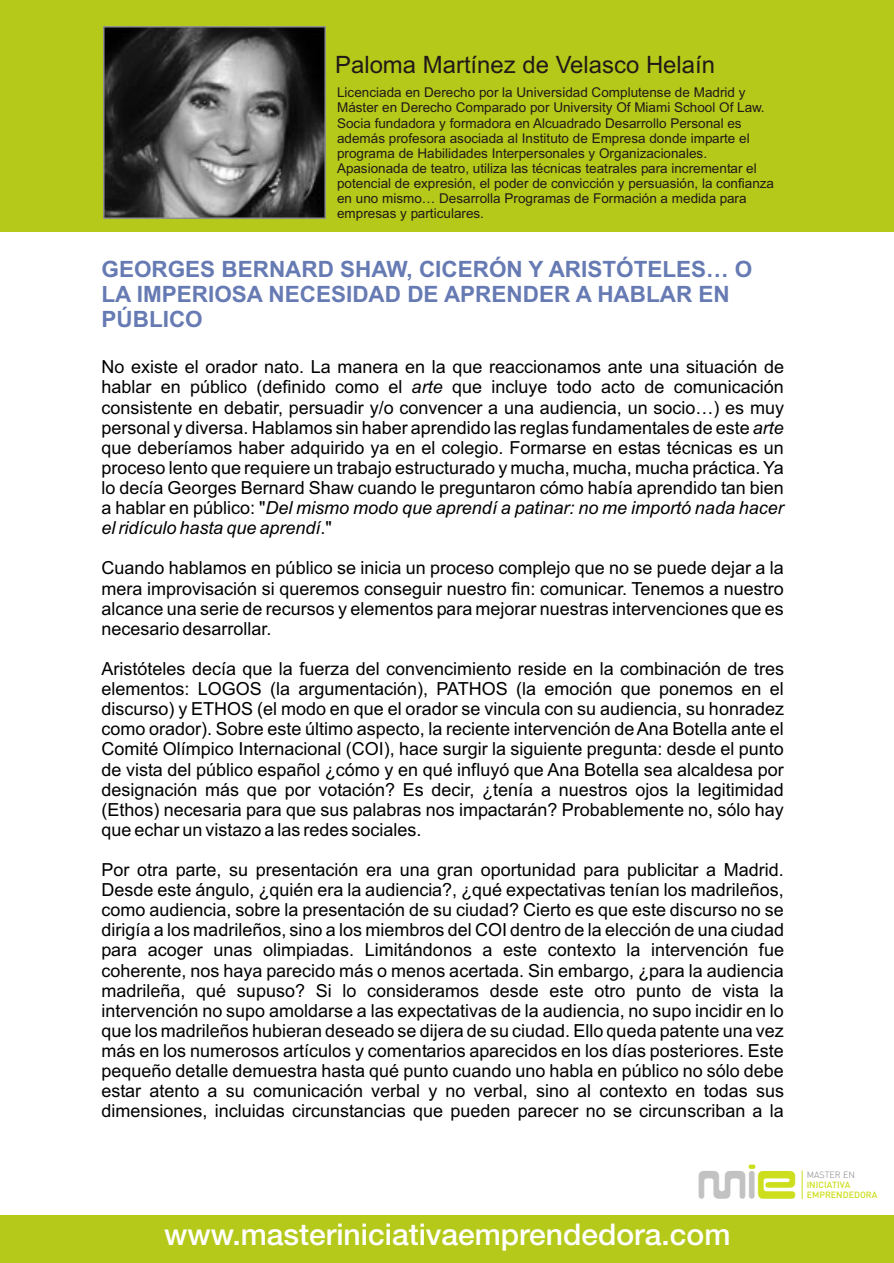
<style>
.page{position:relative;width:894px;height:1263px;background:#fff}
.page>*{position:absolute;margin:0;border:0;box-sizing:border-box;transform-origin:0 0}
.t1{font:43.95px "Falcon";color:#c2c2c2}
.t2{font:800 30px "Helvetica Neue LT Std";color:#fff}
.t3{font:23.85px "Arial";color:#1f1a17}
.t4{font:700 22.5px/25.2px "Arial";color:#667ab3}
.t5{font:18px/20.1px "Arial";color:#000;text-align:justify}
.t6{font:13.5px/15.1px "Arial";color:#1f1a17}
.t7{font:500 9px/9.8px "DIN Pro";color:#ccde1a}
.t8{font:300 9px "DIN Pro";color:#828282}
.s1{font-style:italic}
.s2{color:#ccde1c}
</style>
<div class="page">
<div style="left:0;top:0;width:894px;height:232px;background:#b5c91a"></div>
<div style="left:0;top:1215px;width:894px;height:48px;background:#b5c91a"></div>
<svg style="left:749px;top:1165px;width:6px;height:4px"></svg>
<svg style="left:802px;top:1171px;width:1px;height:28px"></svg>
<img style="left:103px;top:27px;width:222px;height:192px">
<h3 class="t3" style="left:335px;top:56px;width:382px">Paloma Martínez de Velasco Helaín</h3>
<p class="t6" style="left:337px;top:86px;width:438px">Licenciada en Derecho por la Universidad Complutense de Madrid y Máster en Derecho Comparado por University Of Miami School Of Law.<br>Socia fundadora y formadora en Alcuadrado Desarrollo Personal es además profesora asociada al Instituto de Empresa donde imparte el programa de Habilidades Interpersonales y Organizacionales.<br>Apasionada de teatro, utiliza las técnicas teatrales para incrementar el potencial de expresión, el poder de convicción y persuasión, la confianza en uno mismo… Desarrolla Programas de Formación a medida para empresas y particulares.</p>
<p class="t4" style="left:102px;top:258px;width:652px">GEORGES BERNARD SHAW, CICERÓN Y ARISTÓTELES… O<br>LA IMPERIOSA NECESIDAD DE APRENDER A HABLAR EN<br>PÚBLICO</p>
<p class="t5" style="left:102px;top:359px;width:684px">No existe el orador nato. La manera en la que reaccionamos ante una situación de hablar en público (definido como el <span class="s1">arte</span> que incluye todo acto de comunicación consistente en debatir, persuadir y/o convencer a una audiencia, un socio…) es muy personal y diversa. Hablamos sin haber aprendido las reglas fundamentales de este <span class="s1">arte </span>que deberíamos haber adquirido ya en el colegio. Formarse en estas técnicas es un proceso lento que requiere un trabajo estructurado y mucha, mucha, mucha práctica. Ya lo decía Georges Bernard Shaw cuando le preguntaron cómo había aprendido tan bien a hablar en público: "<span class="s1">Del mismo modo que aprendí a patinar: no me importó nada hacer el ridículo hasta que aprendí</span>."</p>
<p class="t5" style="left:102px;top:560px;width:684px">Cuando hablamos en público se inicia un proceso complejo que no se puede dejar a la mera improvisación si queremos conseguir nuestro fin: comunicar. Tenemos a nuestro alcance una serie de recursos y elementos para mejorar nuestras intervenciones que es necesario desarrollar.</p>
<p class="t5" style="left:102px;top:660px;width:684px">Aristóteles decía que la fuerza del convencimiento reside en la combinación de tres elementos: LOGOS (la argumentación), PATHOS (la emoción que ponemos en el discurso) y ETHOS (el modo en que el orador se vincula con su audiencia, su honradez como orador). Sobre este último aspecto, la reciente intervención de Ana Botella ante el Comité Olímpico Internacional (COI), hace surgir la siguiente pregunta: desde el punto de vista del público español ¿cómo y en qué influyó que Ana Botella sea alcaldesa por designación más que por votación? Es decir, ¿tenía a nuestros ojos la legitimidad (Ethos) necesaria para que sus palabras nos impactarán? Probablemente no, sólo hay que echar un vistazo a las redes sociales.</p>
<p class="t5" style="left:102px;top:861px;width:684px">Por otra parte, su presentación era una gran oportunidad para publicitar a Madrid.<br>Desde este ángulo, ¿quién era la audiencia?, ¿qué expectativas tenían los madrileños, como audiencia, sobre la presentación de su ciudad? Cierto es que este discurso no se dirigía a los madrileños, sino a los miembros del COI dentro de la elección de una ciudad para acoger unas olimpiadas. Limitándonos a este contexto la intervención fue coherente, nos haya parecido más o menos acertada. Sin embargo, ¿para la audiencia madrileña, qué supuso? Si lo consideramos desde este otro punto de vista la intervención no supo amoldarse a las expectativas de la audiencia, no supo incidir en lo que los madrileños hubieran deseado se dijera de su ciudad. Ello queda patente una vez más en los numerosos artículos y comentarios aparecidos en los días posteriores. Este pequeño detalle demuestra hasta qué punto cuando uno habla en público no sólo debe estar atento a su comunicación verbal y no verbal, sino al contexto en todas sus dimensiones, incluidas circunstancias que pueden parecer no se circunscriban a la</p>
<h1 class="t1" style="left:699px;top:1164px;width:101px">Mi<span class="s2">e</span></h1>
<p class="t8" style="left:807px;top:1172px;width:50px">MASTER EN</p>
<p class="t7" style="left:807px;top:1181px;width:72px">INICIATIVA<br>EMPRENDEDORA</p>
<h2 class="t2" style="left:164px;top:1224px;width:568px">www.masteriniciativaemprendedora.com</h2>
</div>
